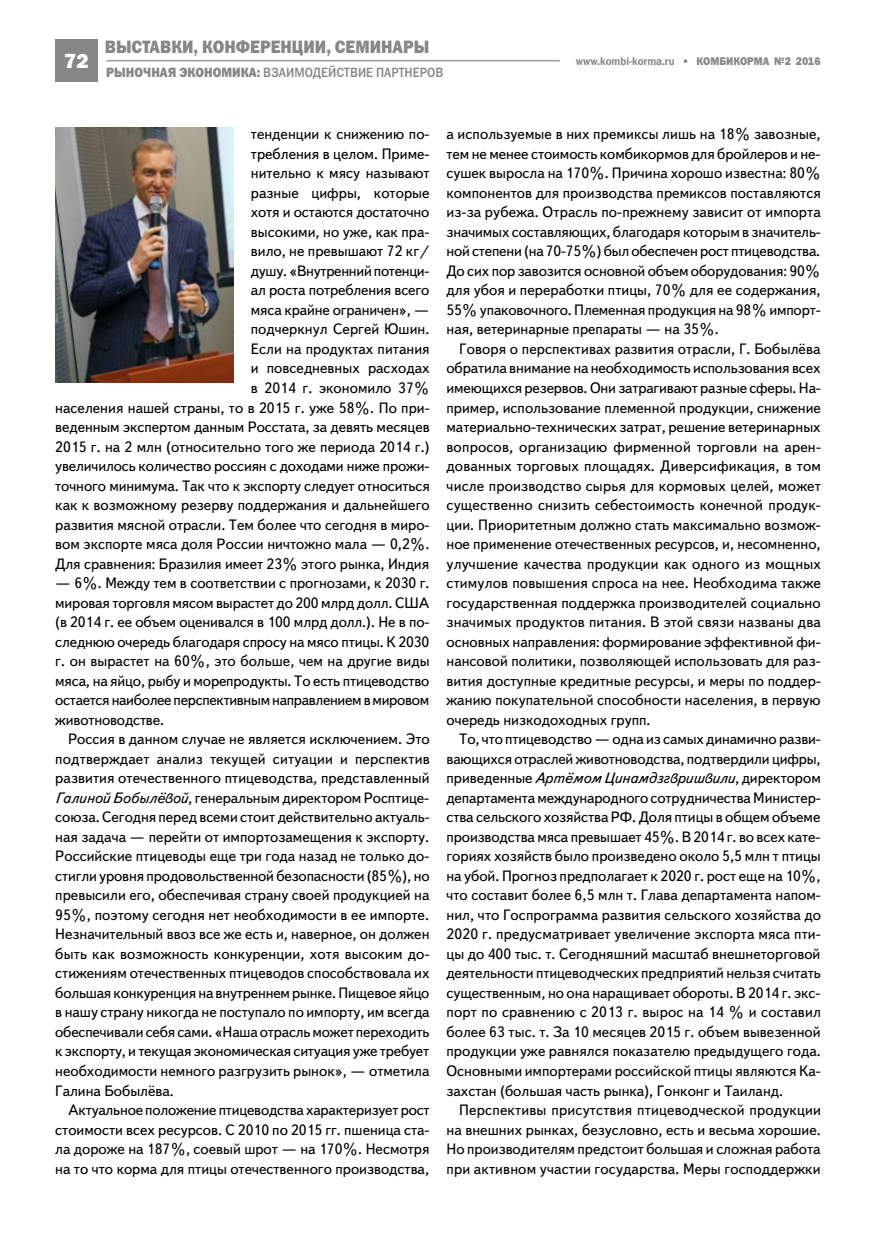
<style>
.page{position:relative;width:893px;height:1234px;background:#fff}
.page>*{position:absolute;margin:0;border:0;box-sizing:border-box;transform-origin:0 0}
.t1{font:800 21px "Franklin Gothic";color:#fff}
.t2{font:18px "Franklin Gothic Heavy C";color:#878787;scale:.9 1}
.t3{font:15px/19.5px "Text Book C";color:#000;text-align:justify}
.t4{font:13.5px "Franklin Gothic Medium C";color:#878787;scale:.9 1}
.t5{font:11.25px "Franklin Gothic Demi C";color:#878787;scale:.9 1}
.s1{font-family:"Franklin Gothic Heavy C"}
.s2{font-style:italic}
</style>
<div class="page">
<div style="left:55px;top:39px;width:43px;height:42px;background:#878787"></div>
<hr style="left:106px;top:60px;width:454px;height:1px;background:#9d9c9c">
<img style="left:55px;top:128px;width:179px;height:254px">
<p class="t2" style="left:105px;top:37px;width:121px">выставки, кон</p>
<p class="t2" style="left:236px;top:37px;width:148px">ференции, семинары</p>
<h1 class="t1" style="left:64px;top:47px;width:26px">72</h1>
<p class="t5" style="left:576px;top:54px;width:274px">www.kombi-korma.ru <span class="s1">• КОМБИКОРМА №2 2016</span></p>
<p class="t4" style="left:106px;top:65px;width:376px"><span class="s1">РЫНОЧНАЯ ЭКОНОМИКА:</span> ВЗАИМОДЕЙСТВИЕ ПАРТНЕРОВ</p>
<p class="t3" style="left:55px;top:125px;width:376px;text-align:right">тенденции к снижению по-<br>требления в целом. Приме-<br>нительно к мясу называют<br>разные цифры, которые<br>хотя и остаются достаточно<br>высокими, но уже, как пра-<br>вило, не превышают 72 кг/<br>душу. «Внутренний потенци-<br>ал роста потребления всего<br>мяса крайне ограничен», —<br>подчеркнул Сергей Юшин.<br>Если на продуктах питания<br>и повседневных расходах<br>в 2014 г. экономило 37%<br>населения нашей страны, то в 2015 г. уже 58%. По при&shy;веденным экспертом данным Росстата, за девять месяцев 2015 г. на 2 млн (относительно того же периода 2014 г.) увеличилось количество россиян с доходами ниже прожи&shy;точного минимума. Так что к экспорту следует относиться как к возможному резерву поддержания и дальнейшего развития мясной отрасли. Тем более что сегодня в миро&shy;вом экспорте мяса доля России ничтожно мала — 0,2%.<br>Для сравнения: Бразилия имеет 23% этого рынка, Индия</p>
<p class="t3" style="left:55px;top:573px;width:376px">— 6%. Между тем в соответствии с прогнозами, к 2030 г. мировая торговля мясом вырастет до 200 млрд долл. США (в 2014 г. ее объем оценивался в 100 млрд долл.). Не в по&shy;следнюю очередь благодаря спросу на мясо птицы. К 2030 г. он вырастет на 60%, это больше, чем на другие виды мяса, на яйцо, рыбу и морепродукты. То есть птицеводство остается наиболее перспективным направлением в мировом животноводстве.</p>
<p class="t3" style="left:55px;top:729px;width:376px;text-indent:13px">Россия в данном случае не является исключением. Это подтверждает анализ текущей ситуации и перспектив развития отечественного птицеводства, представленный <span class="s2">Галиной Бобылёвой</span>, генеральным директором Росптице&shy;союза. Сегодня перед всеми стоит действительно актуаль&shy;ная задача — перейти от импортозамещения к экспорту.<br>Российские птицеводы еще три года назад не только до&shy;стигли уровня продовольственной безопасности (85%), но превысили его, обеспечивая страну своей продукцией на 95%, поэтому сегодня нет необходимости в ее импорте.<br>Незначительный ввоз все же есть и, наверное, он должен быть как возможность конкуренции, хотя высоким до&shy;стижениям отечественных птицеводов способствовала их большая конкуренция на внутреннем рынке. Пищевое яйцо в нашу страну никогда не поступало по импорту, им всегда обеспечивали себя сами. «Наша отрасль может переходить к экспорту, и текущая экономическая ситуация уже требует необходимости немного разгрузить рынок», — отметила Галина Бобылёва.</p>
<p class="t3" style="left:55px;top:1100px;width:376px;text-indent:13px">Актуальное положение птицеводства характеризует рост стоимости всех ресурсов. С 2010 по 2015 гг. пшеница ста&shy;ла дороже на 187%, соевый шрот — на 170%. Несмотря на то что корма для птицы отечественного производства,</p>
<p class="t3" style="left:446px;top:125px;width:376px">а используемые в них премиксы лишь на 18% завозные, тем не менее стоимость комбикормов для бройлеров и не&shy;сушек выросла на 170%. Причина хорошо известна: 80% компонентов для производства премиксов поставляются из-за рубежа. Отрасль по-прежнему зависит от импорта значимых составляющих, благодаря которым в значитель&shy;ной степени (на 70-75%) был обеспечен рост птицеводства.<br>До сих пор завозится основной объем оборудования: 90% для убоя и переработки птицы, 70% для ее содержания, 55% упаковочного. Племенная продукция на 98% импорт&shy;ная, ветеринарные препараты — на 35%.</p>
<p class="t3" style="left:446px;top:339px;width:376px;text-indent:13px">Говоря о перспективах развития отрасли, Г. Бобылёва обратила внимание на необходимость использования всех имеющихся резервов. Они затрагивают разные сферы. На&shy;пример, использование племенной продукции, снижение материально-технических затрат, решение ветеринарных вопросов, организацию фирменной торговли на арен&shy;дованных торговых площадях. Диверсификация, в том числе производство сырья для кормовых целей, может существенно снизить себестоимость конечной продук&shy;ции. Приоритетным должно стать максимально возмож&shy;ное применение отечественных ресурсов, и, несомненно, улучшение качества продукции как одного из мощных стимулов повышения спроса на нее. Необходима также государственная поддержка производителей социально значимых продуктов питания. В этой связи названы два основных направления: формирование эффективной фи&shy;нансовой политики, позволяющей использовать для раз&shy;вития доступные кредитные ресурсы, и меры по поддер&shy;жанию покупательной способности населения, в первую очередь низкодоходных групп.</p>
<p class="t3" style="left:446px;top:729px;width:376px;text-indent:13px">То, что птицеводство — одна из самых динамично разви&shy;вающихся отраслей животноводства, подтвердили цифры, приведенные <span class="s2">Артёмом Цинамдзгвришвили</span>, директором департамента международного сотрудничества Министер&shy;ства сельского хозяйства РФ. Доля птицы в общем объеме производства мяса превышает 45%. В 2014 г. во всех кате&shy;гориях хозяйств было произведено около 5,5 млн т птицы на убой. Прогноз предполагает к 2020 г. рост еще на 10%, что составит более 6,5 млн т. Глава департамента напом&shy;нил, что Госпрограмма развития сельского хозяйства до 2020 г. предусматривает увеличение экспорта мяса пти&shy;цы до 400 тыс. т. Сегодняшний масштаб внешнеторговой деятельности птицеводческих предприятий нельзя считать существенным, но она наращивает обороты. В 2014 г. экс&shy;порт по сравнению с 2013 г. вырос на 14 % и составил более 63 тыс. т. За 10 месяцев 2015 г. объем вывезенной продукции уже равнялся показателю предыдущего года.<br>Основными импортерами российской птицы являются Ка&shy;захстан (большая часть рынка), Гонконг и Таиланд.</p>
<p class="t3" style="left:446px;top:1100px;width:376px;text-indent:13px">Перспективы присутствия птицеводческой продукции на внешних рынках, безусловно, есть и весьма хорошие.<br>Но производителям предстоит большая и сложная работа при активном участии государства. Меры господдержки</p>
</div>
